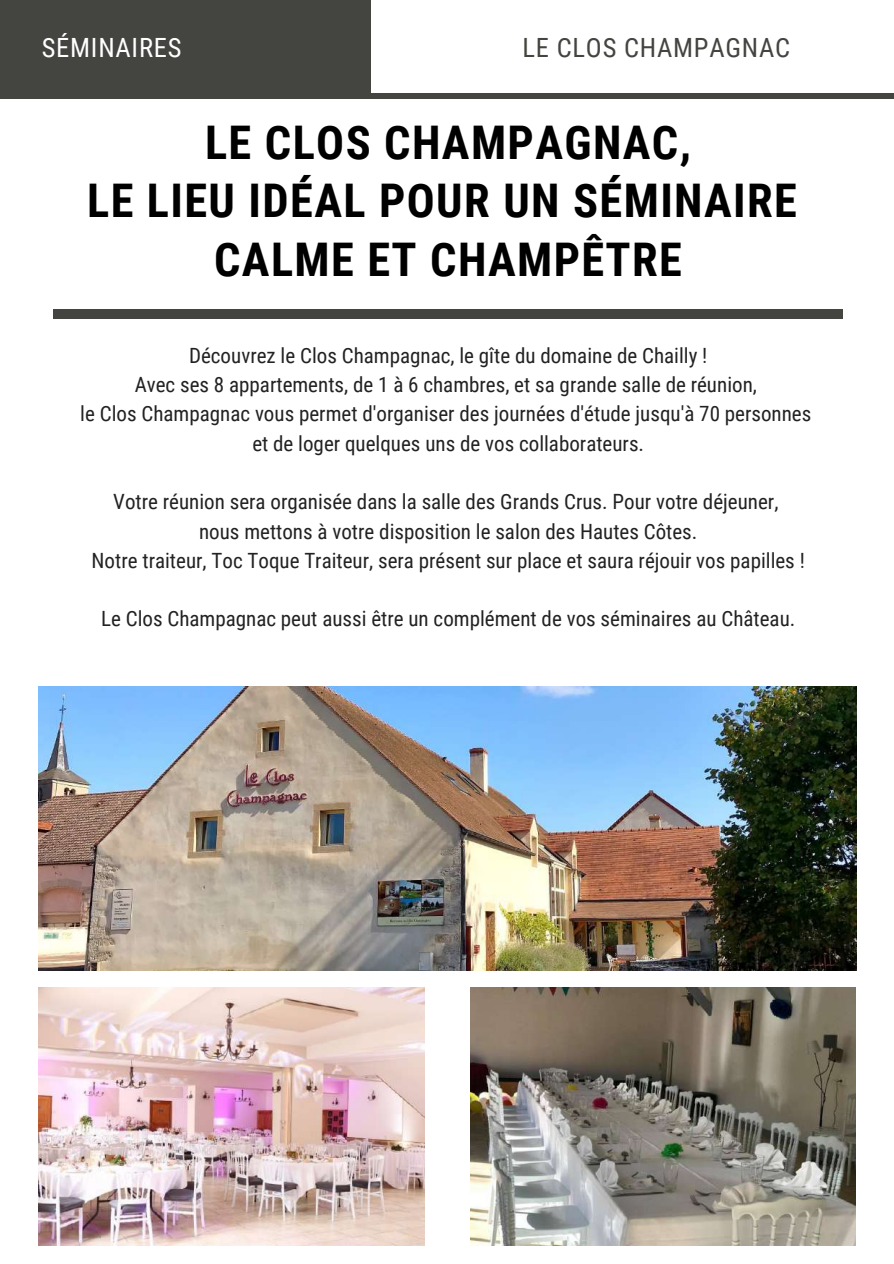
<style>
.page{position:relative;width:894px;height:1264px;background:#fff}
.page>*{position:absolute;margin:0;border:0;box-sizing:border-box;transform-origin:0 0}
.t1{font:700 46.35px/58.5px "Roboto Condensed";letter-spacing:.03em;color:#000;text-align:center}
.t2{font:26.55px "Roboto Condensed";letter-spacing:.03em;color:#444440}
.t3{font:26.55px "Roboto Condensed";letter-spacing:.03em;color:#fff}
.t4{font:21px/29.2px "Roboto Condensed";color:#222;text-align:center}
</style>
<div class="page">
<img style="left:38px;top:687px;width:818px;height:283px">
<div style="left:0;top:0;width:370px;height:98px;background:#444440"></div>
<div style="left:53px;top:309px;width:789px;height:9px;background:#444440"></div>
<div style="left:0;top:93px;width:893px;height:5px;background:#444440"></div>
<img style="left:38px;top:987px;width:386px;height:258px">
<img style="left:470px;top:987px;width:385px;height:258px">
<p class="t3" style="left:42px;top:32px;width:141px">SÉMINAIRES</p>
<p class="t2" style="left:522px;top:32px;width:269px">LE CLOS CHAMPAGNAC</p>
<h1 class="t1" style="left:87px;top:114px;width:711px">LE CLOS CHAMPAGNAC,<br>LE LIEU IDÉAL POUR UN SÉMINAIRE<br>CALME ET CHAMPÊTRE</h1>
<p class="t4" style="left:80px;top:341px;width:732px">Découvrez le Clos Champagnac, le gîte du domaine de Chailly !<br>Avec ses 8 appartements, de 1 à 6 chambres, et sa grande salle de réunion,<br>le Clos Champagnac vous permet d'organiser des journées d'étude jusqu'à 70 personnes et de loger quelques uns de vos collaborateurs.</p>
<p class="t4" style="left:92px;top:487px;width:714px">Votre réunion sera organisée dans la salle des Grands Crus. Pour votre déjeuner,<br>nous mettons à votre disposition le salon des Hautes Côtes.<br>Notre traiteur, Toc Toque Traiteur, sera présent sur place et saura réjouir vos papilles !</p>
<p class="t4" style="left:101px;top:604px;width:695px">Le Clos Champagnac peut aussi être un complément de vos séminaires au Château.</p>
</div>
